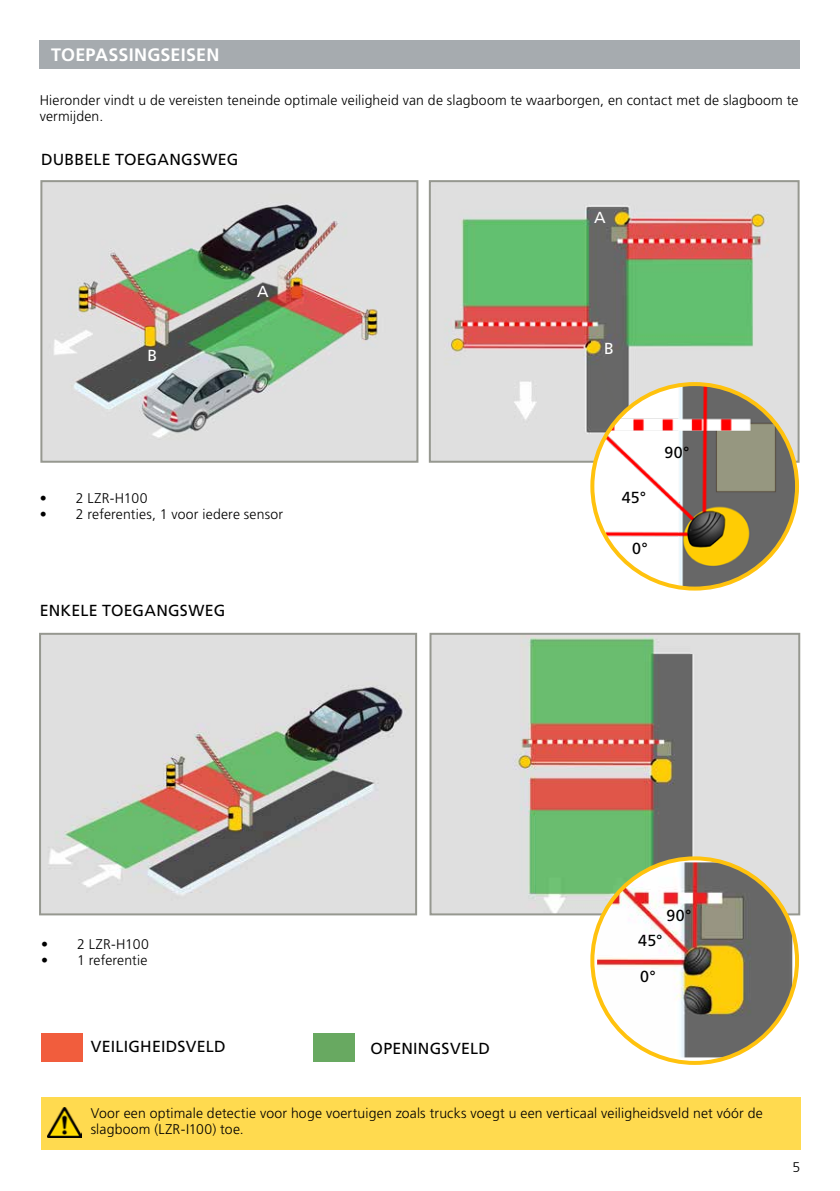
<style>
.page{position:relative;width:840px;height:1191px;background:#fff}
.page>*{position:absolute;margin:0;border:0;box-sizing:border-box;transform-origin:0 0}
.t1{font:700 18px "Frutiger LT Std";letter-spacing:.015em;color:#fff}
.t2{font:16px "Frutiger LT Std";letter-spacing:.015em;color:#000}
.t3{font:16px "Frutiger LT Std";color:#fff}
.t4{font:300 14px/16px "Frutiger LT Std";letter-spacing:.01em;color:#000}
</style>
<div class="page">
<div style="left:41px;top:1033px;width:41px;height:29px;background:#f15d3d"></div>
<div style="left:312px;top:1033px;width:42px;height:29px;background:#68a961"></div>
<img style="left:43px;top:183px;width:372px;height:277px">
<div style="left:40px;top:180px;width:378px;height:283px;border:2px solid #969890"></div>
<img style="left:431px;top:183px;width:365px;height:277px">
<div style="left:428px;top:180px;width:371px;height:283px;border:2px solid #969890"></div>
<img style="left:605px;top:384px;width:191px;height:204px">
<img style="left:42px;top:636px;width:372px;height:276px">
<div style="left:39px;top:633px;width:378px;height:282px;border:2px solid #969890"></div>
<img style="left:432px;top:636px;width:364px;height:276px">
<div style="left:429px;top:633px;width:370px;height:282px;border:2px solid #969890"></div>
<img style="left:596px;top:862px;width:195px;height:195px">
<div style="left:41px;top:1097px;width:758px;height:53px;background:#ffda4f"></div>
<img style="left:47px;top:1107px;width:34px;height:30px">
<div style="left:40px;top:40px;width:759px;height:28px;background:#a6abaf"></div>
<p class="t1" style="left:51px;top:44px;width:170px">TOEPASSINGSEISEN</p>
<p class="t4" style="left:40px;top:92px;width:759px">Hieronder vindt u de vereisten teneinde optimale veiligheid van de slagboom te waarborgen, en contact met de slagboom te vermijden.</p>
<p class="t2" style="left:41px;top:150px;width:199px">DUBBELE TOEGANGSWEG</p>
<p class="t3" style="left:147px;top:346px;width:11px">B</p>
<p class="t3" style="left:257px;top:282px;width:13px">A</p>
<p class="t4" style="left:40px;top:490px;width:109px">• 2 LZR-H100</p>
<p class="t4" style="left:40px;top:506px;width:245px">• 2 referenties, 1 voor iedere sensor</p>
<p class="t2" style="left:40px;top:601px;width:187px">ENKELE TOEGANGSWEG</p>
<p class="t3" style="left:593px;top:208px;width:13px">A</p>
<p class="t3" style="left:603px;top:339px;width:11px">B</p>
<p class="t2" style="left:621px;top:488px;width:26px">45°</p>
<p class="t2" style="left:632px;top:539px;width:17px">0°</p>
<p class="t2" style="left:664px;top:443px;width:27px">90°</p>
<p class="t4" style="left:41px;top:936px;width:109px">• 2 LZR-H100</p>
<p class="t4" style="left:41px;top:952px;width:108px">• 1 referentie</p>
<p class="t2" style="left:91px;top:1036px;width:136px">VEILIGHEIDSVELD</p>
<p class="t2" style="left:370px;top:1038px;width:121px">OPENINGSVELD</p>
<p class="t2" style="left:666px;top:905px;width:27px">90°</p>
<p class="t2" style="left:638px;top:931px;width:26px">45°</p>
<p class="t2" style="left:639px;top:966px;width:17px">0°</p>
<p class="t4" style="left:91px;top:1105px;width:673px">Voor een optimale detectie voor hoge voertuigen zoals trucks voegt u een verticaal veiligheidsveld net vóór de slagboom (LZR-I100) toe.</p>
<p class="t4" style="left:792px;top:1159px;width:9px">5</p>
</div>
